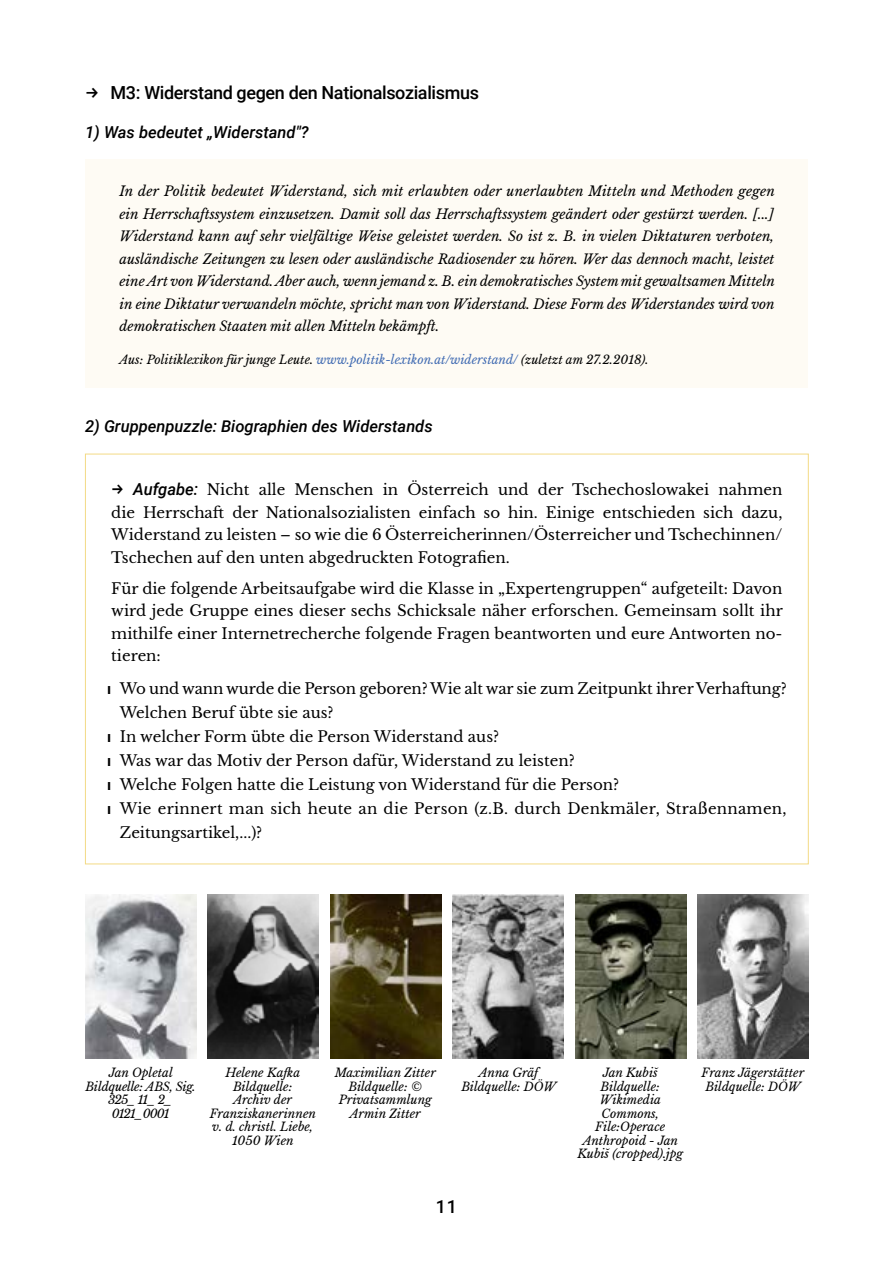
<style>
.page{position:relative;width:893px;height:1263px;background:#fff}
.page>*{position:absolute;margin:0;border:0;box-sizing:border-box;transform-origin:0 0}
.t1{font:500 18px "Roboto";letter-spacing:-.02em;color:#000}
.t2{font:italic 500 16.5px "Roboto";color:#000}
.t3{font:15px/22.5px "Libre Baskerville";color:#000;text-align:justify}
.t4{font:15px "Libre Baskerville";letter-spacing:.02em;color:#000}
.t5{font:italic 13.5px/22.5px "Libre Baskerville";color:#000;text-align:justify}
.t6{font:italic 12px/13.5px "Libre Baskerville";color:#000;text-align:center}
.t7{font:italic 12px/13.5px "Libre Baskerville";letter-spacing:-.02em;color:#000;text-align:center}
.s1{color:#436db3}
.s2{font-family:"Roboto";font-weight:500;font-style:italic;font-size:16.5px}
.s3{font-family:"Roboto";font-weight:700}
</style>
<div class="page">
<div style="left:85px;top:159px;width:723px;height:229px;background:#fefbf4"></div>
<img style="left:85px;top:894px;width:111px;height:165px">
<img style="left:330px;top:894px;width:111px;height:165px">
<img style="left:453px;top:894px;width:111px;height:165px">
<img style="left:575px;top:894px;width:111px;height:165px">
<img style="left:698px;top:894px;width:111px;height:165px">
<img style="left:208px;top:894px;width:111px;height:165px">
<p class="t1" style="left:111px;top:80px;width:370px">M3: Widerstand gegen den Nationalsozialismus</p>
<p class="t2" style="left:85px;top:120px;width:225px">1) Was bedeutet „Widerstand"?</p>
<p class="t5" style="left:119px;top:180px;width:657px">In der Politik bedeutet Widerstand, sich mit erlaubten oder unerlaubten Mitteln und Methoden gegen ein Herrschaftssystem einzusetzen. Damit soll das Herrschaftssystem geändert oder gestürzt werden. [...] Widerstand kann auf sehr vielfältige Weise geleistet werden. So ist z. B. in vielen Diktaturen verboten, ausländische Zeitungen zu lesen oder ausländische Radiosender zu hören. Wer das dennoch macht, leistet eine Art von Widerstand. Aber auch, wenn jemand z. B. ein demokratisches System mit gewaltsamen Mitteln in eine Diktatur verwandeln möchte, spricht man von Widerstand. Diese Form des Widerstandes wird von demokratischen Staaten mit allen Mitteln bekämpft.</p>
<p class="t6" style="left:119px;top:353px;width:531px">Aus: Politiklexikon für junge Leute. <span class="s1">www.politik-lexikon.at/widerstand/</span> (zuletzt am 27.2.2018).</p>
<p class="t2" style="left:85px;top:415px;width:349px">2) Gruppenpuzzle: Biographien des Widerstands</p>
<p class="t3" style="left:111px;top:478px;width:673px">→ <span class="s2">Aufgabe:</span> Nicht alle Menschen in Österreich und der Tschechoslowakei nahmen die Herrschaft der Nationalsozialisten einfach so hin. Einige entschieden sich dazu, Widerstand zu leisten – so wie die 6 Österreicherinnen/Österreicher und Tschechinnen/ Tschechen auf den unten abgedruckten Fotografien.</p>
<p class="t3" style="left:111px;top:577px;width:673px">Für die folgende Arbeitsaufgabe wird die Klasse in „Expertengruppen“ aufgeteilt: Davon wird jede Gruppe eines dieser sechs Schicksale näher erforschen. Gemeinsam sollt ihr mithilfe einer Internetrecherche folgende Fragen beantworten und eure Antworten no&shy;tieren:</p>
<p class="t3" style="left:107px;top:677px;width:681px"><span class="s3">ı</span> Wo und wann wurde die Person geboren? Wie alt war sie zum Zeitpunkt ihrer Verhaftung?</p>
<p class="t3" style="left:120px;top:701px;width:215px">Welchen Beruf übte sie aus?</p>
<p class="t3" style="left:107px;top:725px;width:394px"><span class="s3">ı</span> In welcher Form übte die Person Widerstand aus?</p>
<p class="t3" style="left:107px;top:749px;width:469px"><span class="s3">ı</span> Was war das Motiv der Person dafür, Widerstand zu leisten?</p>
<p class="t3" style="left:107px;top:773px;width:514px"><span class="s3">ı</span> Welche Folgen hatte die Leistung von Widerstand für die Person?</p>
<p class="t4" style="left:107px;top:799px;width:681px"><span class="s3">ı</span> Wie erinnert man sich heute an die Person (z.B. durch Denkmäler, Straßennamen,</p>
<p class="t3" style="left:120px;top:821px;width:144px">Zeitungsartikel,...)?</p>
<p class="t7" style="left:85px;top:1066px;width:112px">Jan Opletal<br>Bildquelle: ABS, Sig.<br>325_ 11_ 2_<br>0121_0001</p>
<p class="t6" style="left:210px;top:1066px;width:108px">Helene Kafka<br>Bildquelle:<br>Archiv der<br>Franziskanerinnen v. d. christl. Liebe,<br>1050 Wien</p>
<p class="t6" style="left:335px;top:1066px;width:103px">Maximilian Zitter<br>Bildquelle: ©<br>Privatsammlung<br>Armin Zitter</p>
<p class="t6" style="left:461px;top:1066px;width:96px">Anna Gräf<br>Bildquelle: DÖW</p>
<p class="t6" style="left:577px;top:1066px;width:107px">Jan Kubiš<br>Bildquelle:<br>Wikimedia<br>Commons,<br>File:Operace<br>Anthropoid - Jan<br>Kubiš (cropped).jpg</p>
<p class="t6" style="left:702px;top:1066px;width:104px">Franz Jägerstätter<br>Bildquelle: DÖW</p>
<p class="t1" style="left:436px;top:1194px;width:23px">11</p>
</div>
